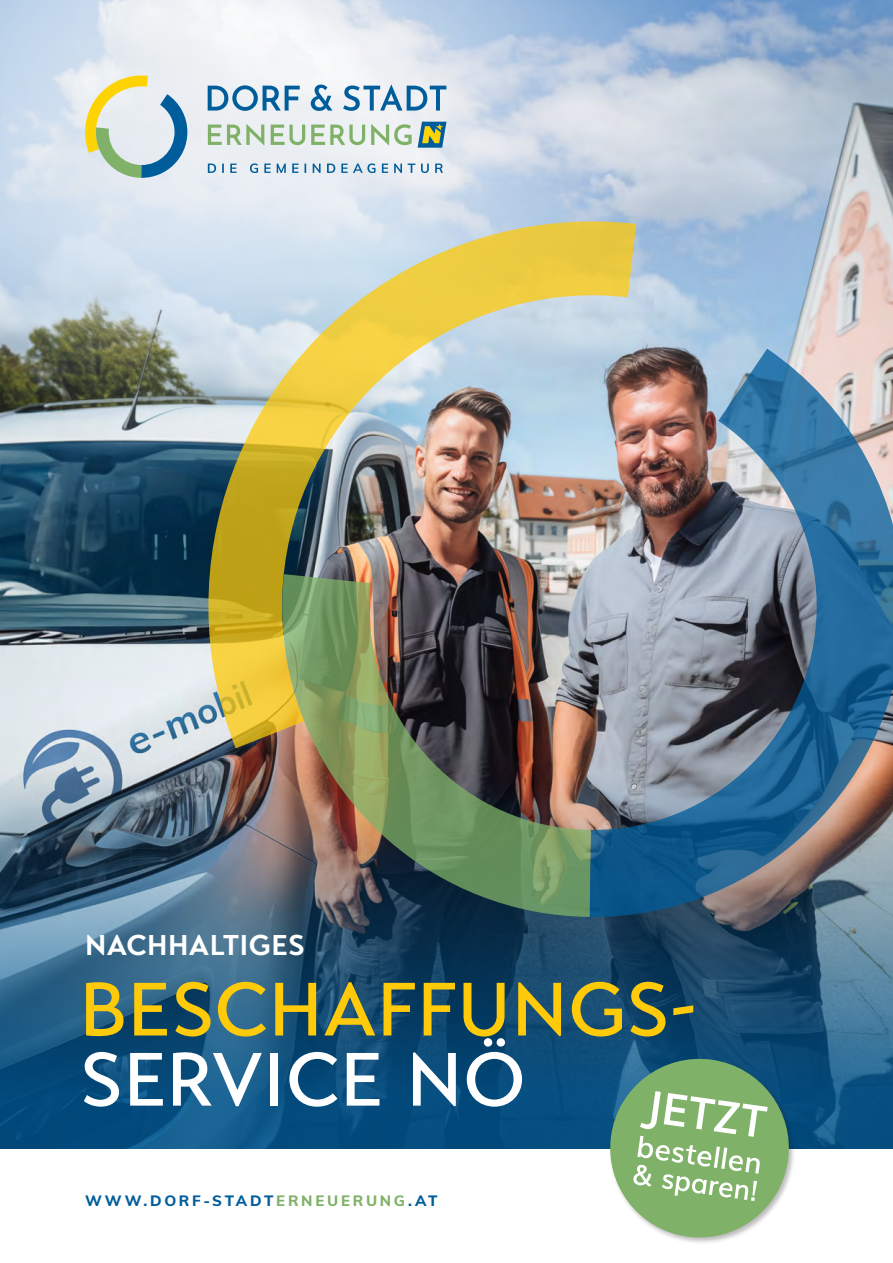
<style>
.page{position:relative;width:893px;height:1263px;background:#fff}
.page>*{position:absolute;margin:0;border:0;box-sizing:border-box;transform-origin:0 0}
.t1{font:500 75px "Transat Text";letter-spacing:.005em;color:#feca0a}
.t2{font:500 75px "Transat Text";letter-spacing:.005em;color:#fff}
.t3{font:700 28.5px "Transat Text";letter-spacing:.015em;color:#fff}
.t4{font:800 15px "Muli";letter-spacing:.18em;color:#005d9c}
.s1{color:#7fb268}
</style>
<div class="page">
<img style="left:0;top:0;width:893px;height:755px">
<svg style="left:0;top:755px;width:893px;height:393px;background:#28597c"></svg>
<div style="left:0;top:0;width:795px;height:533px;background:#fff;opacity:.75"></div>
<svg style="left:85px;top:75px;width:103px;height:103px;background:#c5d3c2"></svg>
<svg style="left:208px;top:85px;width:238px;height:26px"></svg>
<svg style="left:208px;top:163px;width:235px;height:10px;background:#acc7db"></svg>
<svg style="left:208px;top:124px;width:204px;height:22px;background:#c4d9c0"></svg>
<svg style="left:418px;top:122px;width:28px;height:26px"></svg>
<img style="left:207px;top:220px;width:429px;height:528px">
<img style="left:590px;top:349px;width:303px;height:569px">
<img style="left:281px;top:574px;width:310px;height:343px">
<svg style="left:604px;top:1053px;width:191px;height:190px"></svg>
<h2 class="t3" style="left:85px;top:927px;width:221px">NACHHALTIGES</h2>
<h1 class="t1" style="left:80px;top:964px;width:618px">BESCHAFFUNGS-</h1>
<h1 class="t2" style="left:80px;top:1035px;width:447px">SERVICE NÖ</h1>
<p class="t4" style="left:85px;top:1189px;width:354px">WWW.DORF-STADT<span class="s1">ERNEUERUNG</span>.AT</p>
</div>
